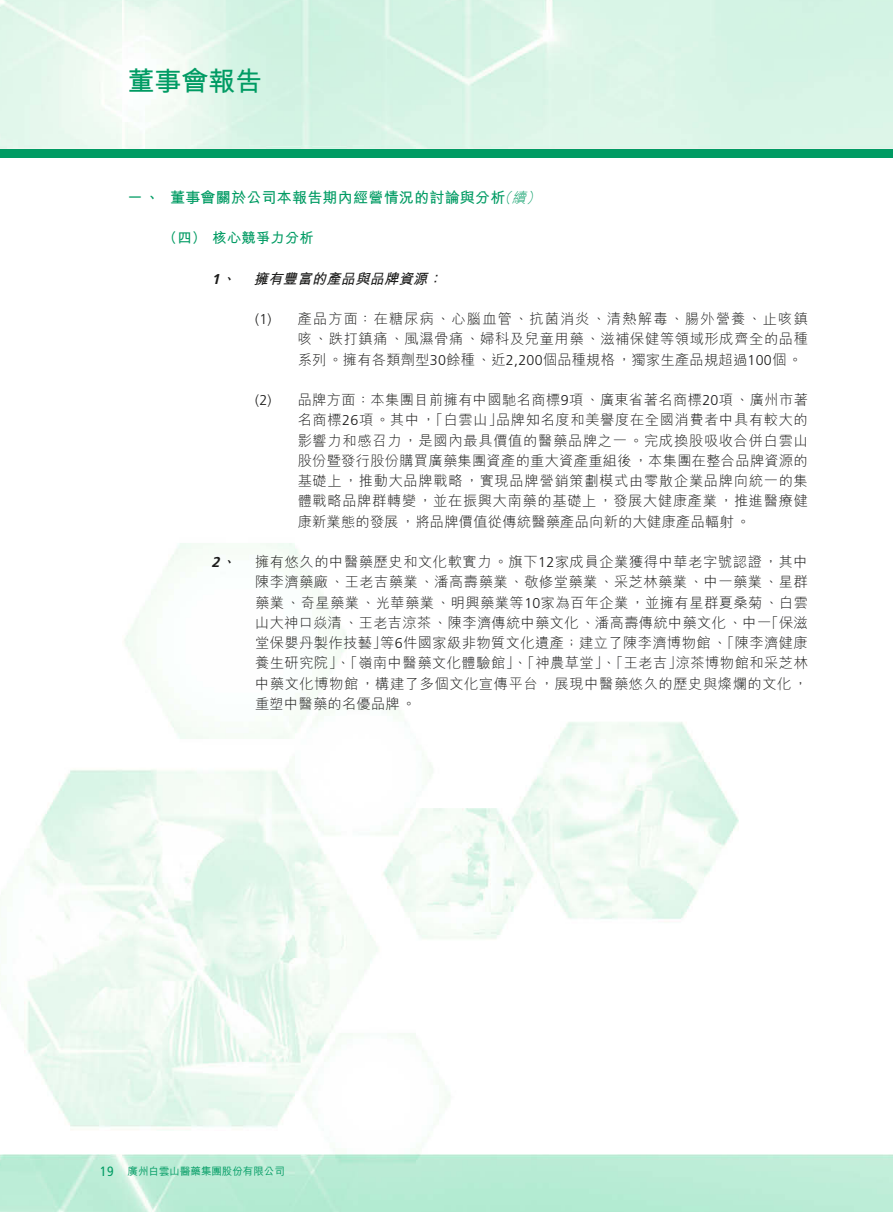
<style>
.page{position:relative;width:893px;height:1212px;background:#fff}
.page>*{position:absolute;margin:0;border:0;box-sizing:border-box;transform-origin:0 0}
.t1{font:700 27px "M Hei HK";letter-spacing:-.005em;color:#009b63}
.t2{font:700 15px "M Hei HK";letter-spacing:.015em;color:#009b63}
.t3{font:300 14.25px/20.2px "M Hei HK";letter-spacing:.035em;color:#1c1c1b}
.t4{font:300 14.25px "M Hei HK";letter-spacing:.08em;color:#1c1c1b}
.t5{font:italic 700 14.25px "M Hei HK";color:#1c1c1b}
.t6{font:700 14.25px "M Hei HK";letter-spacing:.015em;color:#009b63}
.t7{font:300 14.25px "Frutiger LT Std";color:#1c1c1b}
.t8{font:italic 700 14.25px "Frutiger LT Std";color:#1c1c1b}
.t9{font:italic 300 14.25px "M Hei HK";color:#009b63}
.t10{font:condensed 13.5px "Frutiger LT Std";color:#009b63}
.t11{font:500 10.5px "M Hei HK";color:#009b63}
.s1{font-weight:300;font-style:italic;font-size:14.25px}
.s2{font-family:"M Hei HK"}
.s3{font-family:"Frutiger LT Std"}
</style>
<div class="page">
<img style="left:0;top:0;width:893px;height:1212px">
<div style="left:0;top:149px;width:893px;height:8px;background:#009b63"></div>
<h1 class="t1" style="left:128px;top:61px;width:136px">董事會報告</h1>
<p class="t2" style="left:128px;top:186px;width:34px">一、</p>
<p class="t2" style="left:170px;top:186px;width:362px">董事會關於公司本報告期內經營情況的討論與分析<span class="s1">續</span></p>
<p class="t9" style="left:497px;top:187px;width:20px">（</p>
<p class="t9" style="left:526px;top:187px;width:20px">(</p>
<p class="t6" style="left:163px;top:227px;width:152px">（四）核心競爭力分析</p>
<p class="t8" style="left:211px;top:270px;width:30px">1<span class="s2">、</span></p>
<p class="t8" style="left:211px;top:554px;width:30px">2<span class="s2">、</span></p>
<p class="t5" style="left:254px;top:268px;width:179px">擁有豐富的產品與品牌資源</p>
<p class="t5" style="left:428px;top:268px;width:20px">：</p>
<p class="t7" style="left:255px;top:311px;width:18px">1( )</p>
<p class="t7" style="left:255px;top:392px;width:18px">2( )</p>
<p class="t4" style="left:298px;top:309px;width:512px">產品方面：在糖尿病、心腦血管、抗菌消炎、清熱解毒、腸外營養、止咳鎮</p>
<p class="t3" style="left:298px;top:328px;width:512px">咳、跌打鎮痛、風濕骨痛、婦科及兒童用藥、滋補保健等領域形成齊全的品種系列。擁有各類劑型<span class="s3">30</span>餘種、近<span class="s3">2,200</span>個品種規格，獨家生產品規超過<span class="s3">100</span>個。</p>
<p class="t3" style="left:298px;top:389px;width:512px">品牌方面：本集團目前擁有中國馳名商標 項<span class="s3">9</span> 、廣東省著名商標<span class="s3">20</span>項、廣州市著</p>
<p class="t3" style="left:496px;top:409px;width:313px">品牌知名度和美譽度在全國消費者中具有較大的</p>
<p class="t3" style="left:298px;top:409px;width:512px">名商標<span class="s3">26</span>項。其中 「，白雲山」<br>影響力和感召力，是國內最具價值的醫藥品牌之一。完成換股吸收合併白雲山股份暨發行股份購買廣藥集團資產的重大資產重組後，本集團在整合品牌資源的基礎上，推動大品牌戰略，實現品牌營銷策劃模式由零散企業品牌向統一的集體戰略品牌群轉變，並在振興大南藥的基礎上，發展大健康產業，推進醫療健康新業態的發展，將品牌價值從傳統醫藥產品向新的大健康產品輻射。</p>
<p class="t3" style="left:255px;top:551px;width:554px">擁有悠久的中醫藥歷史和文化軟實力。旗下<span class="s3">12</span>家成員企業獲得中華老字號認證，其中</p>
<p class="t3" style="left:255px;top:571px;width:554px;text-align:right">陳李濟藥廠、王老吉藥業、潘高壽藥業、敬修堂藥業、采芝林藥業、中一藥業、星群藥業、奇星藥業、光華藥業、明興藥業等<span class="s3">10</span>家為百年企業，並擁有星群夏桑菊、白雲「保滋</p>
<p class="t3" style="left:255px;top:612px;width:518px">山大神口焱清、王老吉涼茶、陳李濟傳統中藥文化、潘高壽傳統中藥文化、中一</p>
<p class="t3" style="left:255px;top:632px;width:554px">堂保嬰丹製作技藝等」 <span class="s3">6</span>件國家級非物質文化遺產；建立了陳李濟博物館、「陳李濟健康</p>
<p class="t3" style="left:676px;top:652px;width:134px">涼茶博物館和采芝林</p>
<p class="t3" style="left:255px;top:652px;width:554px">養生研究院」、「嶺南中醫藥文化體驗館」、「神農草堂」、「王老吉」<br>中藥文化博物館，構建了多個文化宣傳平台，展現中醫藥悠久的歷史與燦爛的文化，重塑中醫藥的名優品牌。</p>
<p class="t10" style="left:100px;top:1163px;width:15px">19</p>
<p class="t11" style="left:128px;top:1164px;width:159px">廣州白雲山醫藥集團股份有限公司</p>
</div>
